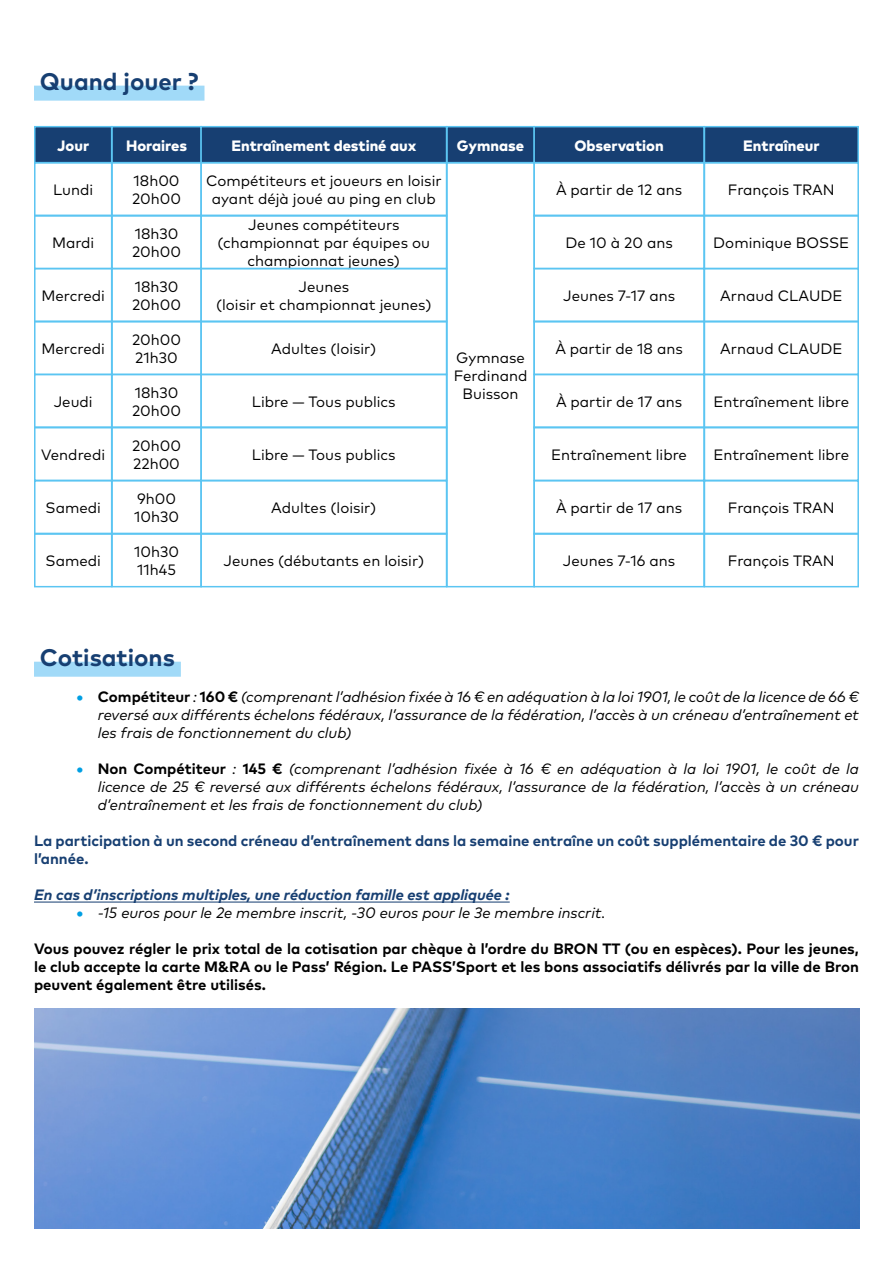
<style>
.page{position:relative;width:893px;height:1263px;background:#fff}
.page>*{position:absolute;margin:0;border:0;box-sizing:border-box;transform-origin:0 0}
.t1{font:700 24px "Mark Pro";color:#173f72}
.t2{font:15px/18px "Mark Pro";color:#000}
.t3{font:italic 15px/18px "Mark Pro";color:#000;text-align:justify}
.t4{font:700 15px/18px "Mark Pro";color:#000;text-align:justify}
.t5{font:700 15px/18px "Mark Pro";color:#173f72}
.t6{font:800 15px "Mark Pro";color:#fff}
.t7{font:italic 700 15px "Mark Pro";color:#173f72}
.s1{font-weight:800;font-style:normal;color:#009fe3}
.s2{font-weight:700;font-style:normal}
</style>
<div class="page">
<div style="left:34px;top:662px;width:147px;height:15px;background:#a1daf8"></div>
<hr style="left:34px;top:901px;width:476px;height:1px;background:#173f72">
<div style="left:34px;top:86px;width:170px;height:15px;background:#a1daf8"></div>
<div style="left:35px;top:127px;width:77px;height:36px;background:#173f72"></div>
<div style="left:34px;top:126px;width:78px;height:37px;border:2px solid #5bc5f2"></div>
<div style="left:34px;top:162px;width:78px;height:55px;border:2px solid #5bc5f2"></div>
<div style="left:34px;top:215px;width:78px;height:54px;border:2px solid #5bc5f2"></div>
<div style="left:34px;top:320px;width:78px;height:55px;border:2px solid #5bc5f2"></div>
<div style="left:34px;top:426px;width:78px;height:55px;border:2px solid #5bc5f2"></div>
<div style="left:34px;top:533px;width:78px;height:54px;border:2px solid #5bc5f2"></div>
<div style="left:112px;top:127px;width:89px;height:36px;background:#173f72"></div>
<div style="left:111px;top:126px;width:91px;height:37px;border:2px solid #5bc5f2"></div>
<div style="left:111px;top:162px;width:91px;height:55px;border:2px solid #5bc5f2"></div>
<div style="left:111px;top:268px;width:91px;height:55px;border:2px solid #5bc5f2"></div>
<div style="left:111px;top:374px;width:91px;height:54px;border:2px solid #5bc5f2"></div>
<div style="left:111px;top:480px;width:91px;height:55px;border:2px solid #5bc5f2"></div>
<div style="left:111px;top:215px;width:91px;height:54px;border:2px solid #5bc5f2"></div>
<div style="left:111px;top:320px;width:91px;height:55px;border:2px solid #5bc5f2"></div>
<div style="left:111px;top:426px;width:91px;height:55px;border:2px solid #5bc5f2"></div>
<div style="left:111px;top:533px;width:91px;height:54px;border:2px solid #5bc5f2"></div>
<div style="left:447px;top:127px;width:87px;height:36px;background:#173f72"></div>
<div style="left:446px;top:126px;width:89px;height:37px;border:2px solid #5bc5f2"></div>
<div style="left:446px;top:162px;width:89px;height:425px;border:2px solid #5bc5f2"></div>
<div style="left:201px;top:127px;width:246px;height:36px;background:#173f72"></div>
<div style="left:200px;top:126px;width:247px;height:37px;border:2px solid #5bc5f2"></div>
<div style="left:200px;top:162px;width:247px;height:55px;border:2px solid #5bc5f2"></div>
<div style="left:200px;top:268px;width:247px;height:55px;border:2px solid #5bc5f2"></div>
<div style="left:200px;top:480px;width:247px;height:55px;border:2px solid #5bc5f2"></div>
<div style="left:200px;top:215px;width:247px;height:54px;border:2px solid #5bc5f2"></div>
<div style="left:200px;top:320px;width:247px;height:55px;border:2px solid #5bc5f2"></div>
<div style="left:200px;top:426px;width:247px;height:55px;border:2px solid #5bc5f2"></div>
<div style="left:200px;top:533px;width:247px;height:54px;border:2px solid #5bc5f2"></div>
<div style="left:534px;top:127px;width:170px;height:36px;background:#173f72"></div>
<div style="left:533px;top:126px;width:172px;height:37px;border:2px solid #5bc5f2"></div>
<div style="left:704px;top:127px;width:154px;height:36px;background:#173f72"></div>
<div style="left:704px;top:126px;width:155px;height:37px;border:2px solid #5bc5f2"></div>
<div style="left:533px;top:162px;width:172px;height:55px;border:2px solid #5bc5f2"></div>
<div style="left:704px;top:162px;width:155px;height:55px;border:2px solid #5bc5f2"></div>
<div style="left:533px;top:268px;width:172px;height:55px;border:2px solid #5bc5f2"></div>
<div style="left:704px;top:268px;width:155px;height:55px;border:2px solid #5bc5f2"></div>
<div style="left:533px;top:374px;width:172px;height:54px;border:2px solid #5bc5f2"></div>
<div style="left:533px;top:480px;width:172px;height:55px;border:2px solid #5bc5f2"></div>
<div style="left:533px;top:215px;width:172px;height:54px;border:2px solid #5bc5f2"></div>
<div style="left:704px;top:215px;width:155px;height:54px;border:2px solid #5bc5f2"></div>
<div style="left:533px;top:320px;width:172px;height:55px;border:2px solid #5bc5f2"></div>
<div style="left:704px;top:320px;width:155px;height:55px;border:2px solid #5bc5f2"></div>
<div style="left:533px;top:426px;width:172px;height:55px;border:2px solid #5bc5f2"></div>
<div style="left:704px;top:426px;width:155px;height:55px;border:2px solid #5bc5f2"></div>
<div style="left:533px;top:533px;width:172px;height:54px;border:2px solid #5bc5f2"></div>
<div style="left:704px;top:533px;width:155px;height:54px;border:2px solid #5bc5f2"></div>
<img style="left:35px;top:1008px;width:825px;height:221px">
<h1 class="t1" style="left:40px;top:63px;width:160px">Quand jouer ?</h1>
<p class="t6" style="left:57px;top:134px;width:33px">Jour</p>
<p class="t2" style="left:53px;top:180px;width:42px">Lundi</p>
<p class="t6" style="left:126px;top:134px;width:63px">Horaires</p>
<p class="t2" style="left:132px;top:171px;width:51px">18h00<br>20h00</p>
<p class="t6" style="left:231px;top:134px;width:186px">Entraînement destiné aux</p>
<p class="t2" style="left:206px;top:171px;width:237px;text-align:center">Compétiteurs et joueurs en loisir ayant déjà joué au ping en club</p>
<p class="t6" style="left:457px;top:134px;width:69px">Gymnase</p>
<p class="t2" style="left:52px;top:232px;width:44px">Mardi</p>
<p class="t2" style="left:132px;top:223px;width:51px">18h30<br>20h00</p>
<p class="t2" style="left:218px;top:214px;width:214px;text-align:center">Jeunes compétiteurs (championnat par équipes ou championnat jeunes)</p>
<p class="t2" style="left:41px;top:286px;width:65px">Mercredi</p>
<p class="t2" style="left:132px;top:277px;width:51px">18h30<br>20h00</p>
<p class="t2" style="left:216px;top:277px;width:217px;text-align:center">Jeunes<br>(loisir et championnat jeunes)</p>
<p class="t2" style="left:41px;top:338px;width:65px">Mercredi</p>
<p class="t2" style="left:54px;top:391px;width:41px">Jeudi</p>
<p class="t2" style="left:132px;top:329px;width:51px">20h00<br>21h30</p>
<p class="t2" style="left:132px;top:382px;width:51px">18h30<br>20h00</p>
<p class="t2" style="left:271px;top:338px;width:107px">Adultes (loisir)</p>
<p class="t2" style="left:252px;top:391px;width:145px">Libre — Tous publics</p>
<p class="t2" style="left:454px;top:347px;width:75px;text-align:center">Gymnase<br>Ferdinand<br>Buisson</p>
<p class="t2" style="left:41px;top:444px;width:65px">Vendredi</p>
<p class="t2" style="left:132px;top:435px;width:51px">20h00<br>22h00</p>
<p class="t2" style="left:252px;top:444px;width:145px">Libre — Tous publics</p>
<p class="t2" style="left:46px;top:498px;width:57px">Samedi</p>
<p class="t2" style="left:134px;top:489px;width:46px">9h00<br>10h30</p>
<p class="t2" style="left:271px;top:498px;width:107px">Adultes (loisir)</p>
<p class="t2" style="left:46px;top:550px;width:57px">Samedi</p>
<p class="t2" style="left:134px;top:541px;width:46px">10h30<br>11h45</p>
<p class="t2" style="left:223px;top:550px;width:202px">Jeunes (débutants en loisir)</p>
<p class="t6" style="left:574px;top:134px;width:91px">Observation</p>
<p class="t6" style="left:743px;top:134px;width:78px">Entraîneur</p>
<p class="t2" style="left:556px;top:180px;width:128px">À partir de 12 ans</p>
<p class="t2" style="left:728px;top:180px;width:108px">François TRAN</p>
<p class="t2" style="left:565px;top:232px;width:109px">De 10 à 20 ans</p>
<p class="t2" style="left:713px;top:232px;width:138px">Dominique BOSSE</p>
<p class="t2" style="left:563px;top:286px;width:113px">Jeunes 7-17 ans</p>
<p class="t2" style="left:720px;top:286px;width:124px">Arnaud CLAUDE</p>
<p class="t2" style="left:555px;top:338px;width:129px">À partir de 18 ans</p>
<p class="t2" style="left:720px;top:338px;width:124px">Arnaud CLAUDE</p>
<p class="t2" style="left:556px;top:391px;width:128px">À partir de 17 ans</p>
<p class="t2" style="left:713px;top:391px;width:137px">Entraînement libre</p>
<p class="t2" style="left:551px;top:444px;width:137px">Entraînement libre</p>
<p class="t2" style="left:713px;top:444px;width:137px">Entraînement libre</p>
<p class="t2" style="left:556px;top:498px;width:128px">À partir de 17 ans</p>
<p class="t2" style="left:728px;top:498px;width:108px">François TRAN</p>
<p class="t2" style="left:563px;top:550px;width:114px">Jeunes 7-16 ans</p>
<p class="t2" style="left:728px;top:550px;width:108px">François TRAN</p>
<h1 class="t1" style="left:40px;top:639px;width:136px">Cotisations</h1>
<p class="t3" style="left:98px;top:686px;width:763px;text-indent:-21px"><span class="s1">•</span> <span class="s2">Compétiteur</span> : <span class="s2">160 €</span> (comprenant l’adhésion fixée à 16 € en adéquation à la loi 1901, le coût de la licence de 66 € reversé aux différents échelons fédéraux, l’assurance de la fédération, l’accès à un créneau d’entraînement et les frais de fonctionnement du club)</p>
<p class="t3" style="left:98px;top:758px;width:763px;text-indent:-21px"><span class="s1">•</span> <span class="s2">Non Compétiteur</span> : <span class="s2">145 €</span> (comprenant l’adhésion fixée à 16 € en adéquation à la loi 1901, le coût de la licence de 25 € reversé aux différents échelons fédéraux, l’assurance de la fédération, l’accès à un créneau d’entraînement et les frais de fonctionnement du club)</p>
<p class="t5" style="left:34px;top:830px;width:826px">La participation à un second créneau d’entraînement dans la semaine entraîne un coût supplémentaire de 30 € pour l’année.</p>
<p class="t7" style="left:34px;top:883px;width:477px">En cas d’inscriptions multiples, une réduction famille est appliquée :</p>
<p class="t3" style="left:77px;top:902px;width:531px"><span class="s1">•</span> -15 euros pour le 2e membre inscrit, -30 euros pour le 3e membre inscrit.</p>
<p class="t4" style="left:34px;top:938px;width:826px">Vous pouvez régler le prix total de la cotisation par chèque à l’ordre du BRON TT (ou en espèces). Pour les jeunes, le club accepte la carte M&amp;RA ou le Pass’ Région. Le PASS’Sport et les bons associatifs délivrés par la ville de Bron peuvent également être utilisés.</p>
</div>
